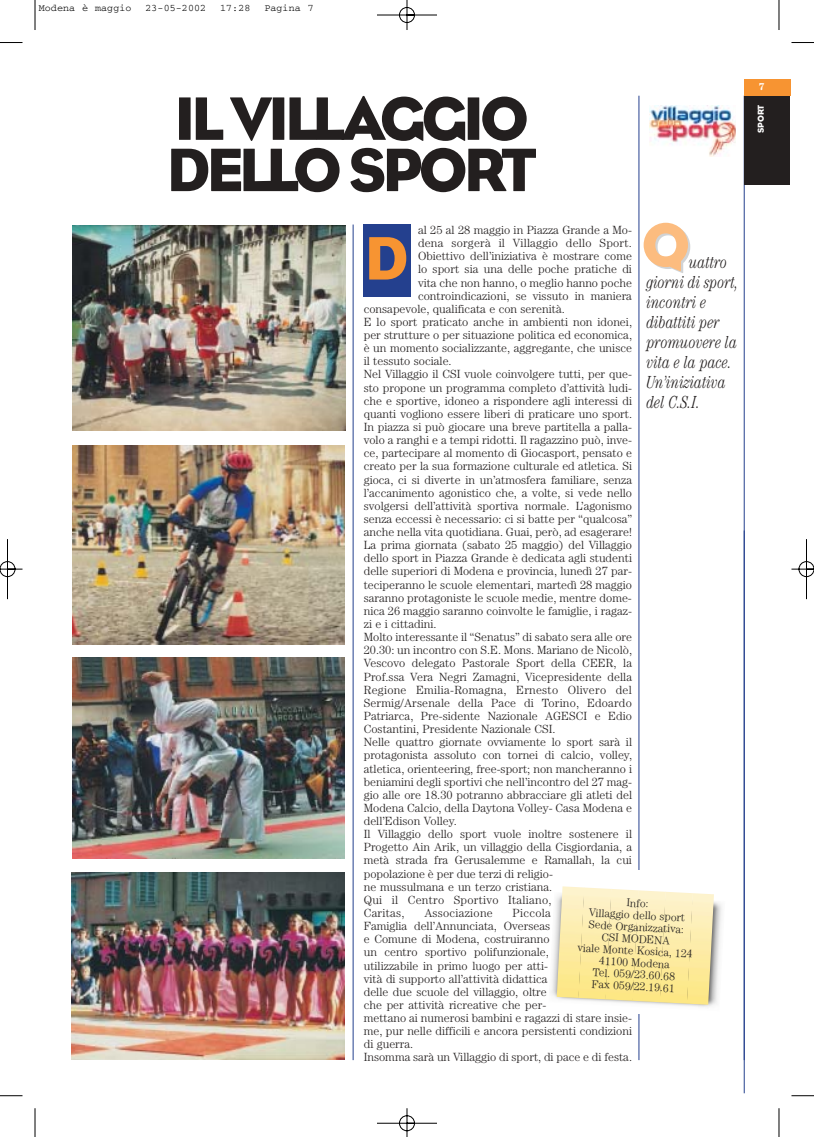
<style>
.page{position:relative;width:814px;height:1137px;background:#fff}
.page>*{position:absolute;margin:0;border:0;box-sizing:border-box;transform-origin:0 0}
.t1{font:62.5px/51.2px "Eagle";letter-spacing:-.065em;color:#231f1f}
.t2{font:62.5px "Eagle";color:#fcbc7f}
.t3{font:62.5px "Eagle";color:#f79432}
.t4{font:italic 300 condensed 17.5px/20px "Century";color:#231f1f;scale:.9 1}
.t5{font:300 11.88px/13.1px "Century";color:#231f1f}
.t6{font:300 11.88px "Century";letter-spacing:.02em;color:#231f1f}
.t7{font:300 11.25px/11.9px "Century";color:#231f1f;text-align:center}
.t8{font:10px "Courier";letter-spacing:.01em;color:#000}
.t9{font:700 10px "Century";color:#fff}
.t10{font:8.75px "Eagle";color:#fff}
</style>
<div class="page">
<img style="left:1px;top:0;width:813px;height:1136px">
<p class="t8" style="left:39px;top:5px;width:94px">Modena è maggio</p>
<p class="t8" style="left:145px;top:5px;width:62px">23-05-2002</p>
<p class="t8" style="left:220px;top:5px;width:32px">17:28</p>
<p class="t8" style="left:264px;top:5px;width:51px">Pagina 7</p>
<h1 class="t1" style="left:166px;top:99px;width:372px">IL VILLAGGIO<br>DELLO SPORT</h1>
<h1 class="t2" style="left:641px;top:222px;width:51px">Q</h1>
<p class="t5" style="left:418px;top:224px;width:215px">al 25 al 28 maggio in Piazza Grande a Mo-</p>
<p class="t6" style="left:418px;top:239px;width:215px">dena sorgerà il Villaggio dello Sport.</p>
<p class="t5" style="left:418px;top:250px;width:215px">Obiettivo dell’iniziativa è mostrare come</p>
<p class="t5" style="left:418px;top:264px;width:215px">lo sport sia una delle poche pratiche di</p>
<p class="t5" style="left:418px;top:277px;width:215px">vita che non hanno, o meglio hanno poche</p>
<p class="t5" style="left:418px;top:290px;width:215px">controindicazioni, se vissuto in maniera</p>
<p class="t5" style="left:364px;top:303px;width:202px">consapevole, qualificata e con serenità.</p>
<p class="t5" style="left:364px;top:316px;width:270px">E lo sport praticato anche in ambienti non idonei,</p>
<p class="t5" style="left:364px;top:329px;width:270px">per strutture o per situazione politica ed economica,</p>
<p class="t5" style="left:364px;top:342px;width:270px">è un momento socializzante, aggregante, che unisce</p>
<p class="t5" style="left:364px;top:355px;width:89px">il tessuto sociale.</p>
<p class="t5" style="left:364px;top:369px;width:270px">Nel Villaggio il CSI vuole coinvolgere tutti, per que-</p>
<p class="t5" style="left:364px;top:382px;width:270px">sto propone un programma completo d’attività ludi-</p>
<p class="t5" style="left:364px;top:395px;width:270px">che e sportive, idoneo a rispondere agli interessi di</p>
<p class="t5" style="left:364px;top:408px;width:270px">quanti vogliono essere liberi di praticare uno sport.</p>
<p class="t5" style="left:364px;top:421px;width:270px">In piazza si può giocare una breve partitella a palla-</p>
<p class="t5" style="left:364px;top:434px;width:270px">volo a ranghi e a tempi ridotti. Il ragazzino può, inve-</p>
<p class="t5" style="left:364px;top:447px;width:270px">ce, partecipare al momento di Giocasport, pensato e</p>
<p class="t5" style="left:364px;top:460px;width:270px">creato per la sua formazione culturale ed atletica. Si</p>
<p class="t5" style="left:364px;top:474px;width:270px">gioca, ci si diverte in un’atmosfera familiare, senza</p>
<p class="t5" style="left:364px;top:487px;width:270px">l’accanimento agonistico che, a volte, si vede nello</p>
<p class="t5" style="left:364px;top:500px;width:270px">svolgersi dell’attività sportiva normale. L’agonismo</p>
<p class="t5" style="left:364px;top:513px;width:270px">senza eccessi è necessario: ci si batte per “qualcosa”</p>
<p class="t5" style="left:364px;top:526px;width:270px">anche nella vita quotidiana. Guai, però, ad esagerare!</p>
<p class="t5" style="left:364px;top:539px;width:270px">La prima giornata (sabato 25 maggio) del Villaggio</p>
<p class="t5" style="left:364px;top:552px;width:270px">dello sport in Piazza Grande è dedicata agli studenti</p>
<p class="t5" style="left:364px;top:565px;width:270px">delle superiori di Modena e provincia, lunedì 27 par-</p>
<p class="t5" style="left:364px;top:579px;width:270px">teciperanno le scuole elementari, martedì 28 maggio</p>
<p class="t5" style="left:364px;top:592px;width:270px">saranno protagoniste le scuole medie, mentre dome-</p>
<p class="t5" style="left:364px;top:605px;width:270px">nica 26 maggio saranno coinvolte le famiglie, i ragaz-</p>
<p class="t5" style="left:364px;top:618px;width:74px">zi e i cittadini.</p>
<p class="t5" style="left:364px;top:631px;width:270px">Molto interessante il “Senatus” di sabato sera alle ore</p>
<p class="t5" style="left:364px;top:644px;width:270px">20.30: un incontro con S.E. Mons. Mariano de Nicolò,</p>
<p class="t5" style="left:364px;top:657px;width:270px">Vescovo delegato Pastorale Sport della CEER, la</p>
<p class="t5" style="left:364px;top:670px;width:270px">Prof.ssa Vera Negri Zamagni, Vicepresidente della</p>
<p class="t6" style="left:364px;top:685px;width:270px">Regione Emilia-Romagna, Ernesto Olivero del</p>
<p class="t5" style="left:364px;top:697px;width:270px">Sermig/Arsenale della Pace di Torino, Edoardo</p>
<p class="t5" style="left:364px;top:710px;width:270px">Patriarca, Pre-sidente Nazionale AGESCI e Edio</p>
<p class="t5" style="left:364px;top:723px;width:193px">Costantini, Presidente Nazionale CSI.</p>
<p class="t5" style="left:364px;top:736px;width:270px">Nelle quattro giornate ovviamente lo sport sarà il</p>
<p class="t5" style="left:364px;top:749px;width:270px">protagonista assoluto con tornei di calcio, volley,</p>
<p class="t5" style="left:364px;top:762px;width:270px">atletica, orienteering, free-sport; non mancheranno i</p>
<p class="t5" style="left:364px;top:776px;width:270px">beniamini degli sportivi che nell’incontro del 27 mag-</p>
<p class="t5" style="left:364px;top:789px;width:270px">gio alle ore 18.30 potranno abbracciare gli atleti del</p>
<p class="t5" style="left:364px;top:802px;width:270px">Modena Calcio, della Daytona Volley- Casa Modena e</p>
<p class="t5" style="left:364px;top:815px;width:95px">dell’Edison Volley.</p>
<p class="t5" style="left:364px;top:828px;width:270px">Il Villaggio dello sport vuole inoltre sostenere il</p>
<p class="t5" style="left:364px;top:841px;width:270px">Progetto Ain Arik, un villaggio della Cisgiordania, a</p>
<p class="t5" style="left:364px;top:854px;width:270px">metà strada fra Gerusalemme e Ramallah, la cui</p>
<p class="t5" style="left:364px;top:867px;width:191px">popolazione è per due terzi di religio-</p>
<p class="t5" style="left:364px;top:881px;width:190px">ne mussulmana e un terzo cristiana.</p>
<p class="t6" style="left:364px;top:895px;width:189px">Qui il Centro Sportivo Italiano,</p>
<p class="t6" style="left:364px;top:908px;width:42px">Caritas,</p>
<p class="t6" style="left:424px;top:908px;width:70px">Associazione</p>
<h1 class="t3" style="left:364px;top:235px;width:46px">D</h1>
<h2 class="t4" style="left:647px;top:253px;width:104px;text-indent:42px">uattro giorni di sport, incontri e dibattiti per promuovere la vita e la pace.<br>Un’iniziativa del C.S.I.</h2>
<p class="t7" style="left:580px;top:894px;width:117px;rotate:3deg">Info:<br>Villaggio dello sport<br>Sede Organizzativa:<br>CSI MODENA<br>viale Monte Kosica, 124<br>41100 Modena<br>Tel. 059/23.60.68<br>Fax 059/22.19.61</p>
<p class="t5" style="left:364px;top:907px;width:270px;text-indent:149px">Piccola<br>Famiglia dell’Annunciata, Overseas<br>e Comune di Modena, costruiranno<br>un centro sportivo polifunzionale,<br>utilizzabile in primo luogo per atti-<br>vità di supporto all’attività didattica<br>delle due scuole del villaggio, oltre<br>che per attività ricreative che per-<br>mettano ai numerosi bambini e ragazzi di stare insie&shy;me, pur nelle difficili e ancora persistenti condizioni di guerra.<br>Insomma sarà un Villaggio di sport, di pace e di festa.</p>
<p class="t9" style="left:759px;top:83px;width:7px">7</p>
<p class="t10" style="left:758px;top:133px;width:30px;rotate:-90deg">SPORT</p>
</div>
